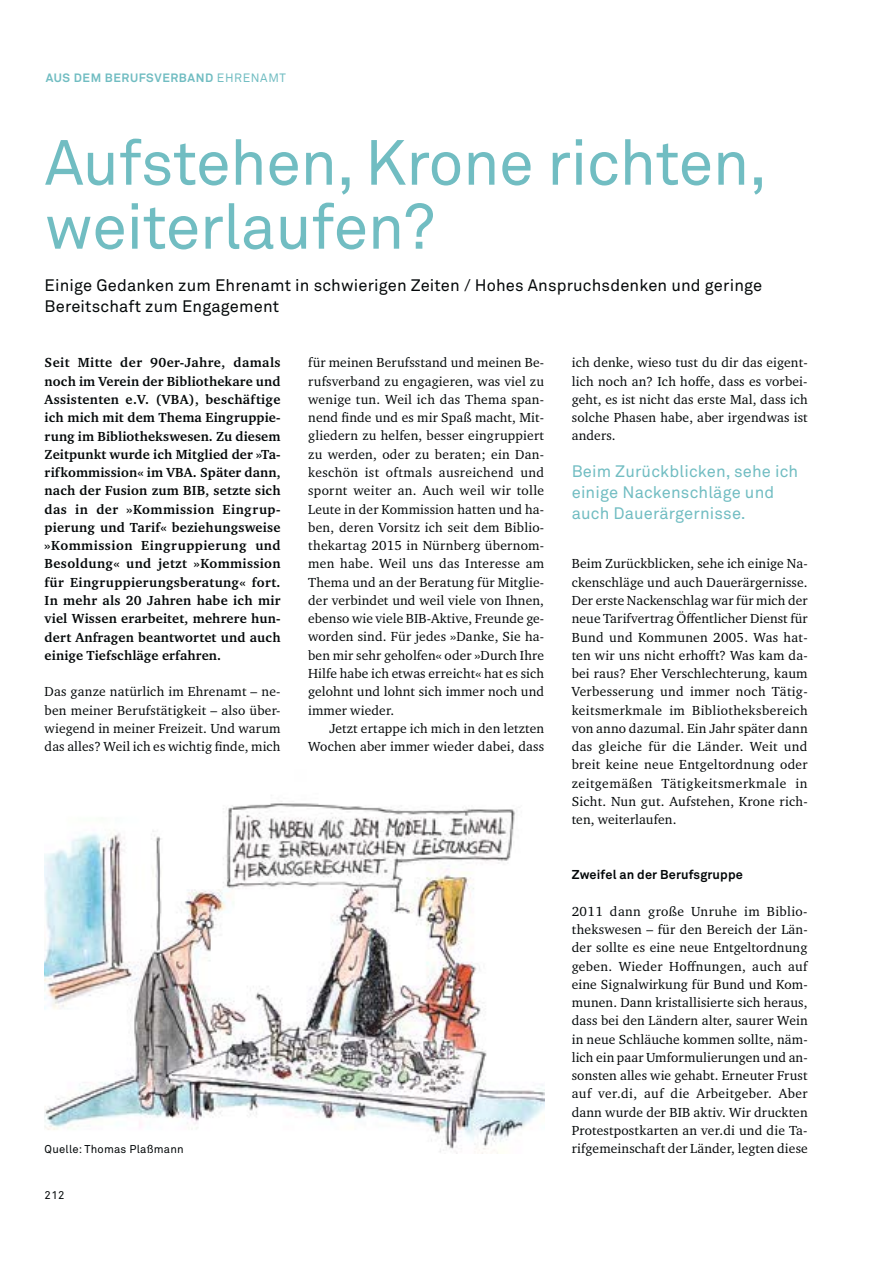
<style>
.page{position:relative;width:893px;height:1263px;background:#fff}
.page>*{position:absolute;margin:0;border:0;box-sizing:border-box;transform-origin:0 0}
.t1{font:63px/64.1px "Akkurat Pro Regular 3";letter-spacing:-.01em;color:#71bdc2}
.t2{font:16.5px/21px "Akkurat Pro Regular 3";letter-spacing:.01em;color:#040809}
.t3{font:16.5px/21px "Akkurat Pro Regular 3";letter-spacing:.01em;color:#71bdc2}
.t4{font:13.5px/18.3px "Charter ITC Pro";letter-spacing:.01em;color:#040809;text-align:justify}
.t5{font:700 13.5px/18.3px "Charter ITC Pro";letter-spacing:.01em;color:#040809;text-align:justify}
.t6{font:12.75px "Akkurat Pro Bold 3";letter-spacing:.01em;color:#040809}
.t7{font:12px "Akkurat Pro Bold 3";letter-spacing:.05em;color:#71bdc2}
.t8{font:11.25px "Akkurat Pro Regular 3";letter-spacing:.02em;color:#040809}
.s1{font-family:"Akkurat Pro Regular 3"}
</style>
<div class="page">
<img style="left:45px;top:801px;width:499px;height:352px">
<p class="t7" style="left:46px;top:74px;width:242px">AUS DEM BERUFSVERBAND <span class="s1">EHRENAMT</span></p>
<h1 class="t1" style="left:45px;top:138px;width:724px">Aufstehen, Krone richten, weiterlaufen?</h1>
<p class="t2" style="left:45px;top:276px;width:719px">Einige Gedanken zum Ehrenamt in schwierigen Zeiten / Hohes Anspruchsdenken und geringe<br>Bereitschaft zum Engagement</p>
<p class="t5" style="left:45px;top:354px;width:238px">Seit Mitte der 90er-Jahre, damals noch im Verein der Bibliothekare und Assistenten e.V. (VBA), beschäftige ich mich mit dem Thema Eingruppie&shy;rung im Bibliothekswesen. Zu diesem Zeitpunkt wurde ich Mitglied der »Ta&shy;rifkommission« im VBA. Später dann, nach der Fusion zum BIB, setzte sich das in der »Kommission Eingrup&shy;pierung und Tarif« beziehungsweise »Kommission Eingruppierung und Besoldung« und jetzt »Kommission für Eingruppierungsberatung« fort.<br>In mehr als 20 Jahren habe ich mir viel Wissen erarbeitet, mehrere hun&shy;dert Anfragen beantwortet und auch einige Tiefschläge erfahren.</p>
<p class="t4" style="left:45px;top:683px;width:237px">Das ganze natürlich im Ehrenamt – ne&shy;ben meiner Berufstätigkeit – also über&shy;wiegend in meiner Freizeit. Und warum das alles? Weil ich es wichtig finde, mich</p>
<p class="t4" style="left:308px;top:354px;width:238px">für meinen Berufsstand und meinen Be&shy;rufsverband zu engagieren, was viel zu wenige tun. Weil ich das Thema span&shy;nend finde und es mir Spaß macht, Mit&shy;gliedern zu helfen, besser eingruppiert zu werden, oder zu beraten; ein Dan&shy;keschön ist oftmals ausreichend und spornt weiter an. Auch weil wir tolle Leute in der Kommission hatten und ha&shy;ben, deren Vorsitz ich seit dem Biblio&shy;thekartag 2015 in Nürnberg übernom&shy;men habe. Weil uns das Interesse am Thema und an der Beratung für Mitglie&shy;der verbindet und weil viele von Ihnen, ebenso wie viele BIB-Aktive, Freunde ge&shy;worden sind. Für jedes »Danke, Sie ha&shy;ben mir sehr geholfen« oder »Durch Ihre Hilfe habe ich etwas erreicht« hat es sich gelohnt und lohnt sich immer noch und immer wieder.</p>
<p class="t4" style="left:308px;top:720px;width:237px;text-align:right">Jetzt ertappe ich mich in den letzten<br>Wochen aber immer wieder dabei, dass</p>
<p class="t4" style="left:572px;top:354px;width:237px">ich denke, wieso tust du dir das eigent&shy;lich noch an? Ich hoffe, dass es vorbei&shy;geht, es ist nicht das erste Mal, dass ich solche Phasen habe, aber irgendwas ist anders.</p>
<p class="t3" style="left:572px;top:463px;width:228px">Beim Zurückblicken, sehe ich einige Nackenschläge und auch Dauerärgernisse.</p>
<p class="t4" style="left:572px;top:555px;width:237px">Beim Zurückblicken, sehe ich einige Na&shy;ckenschläge und auch Dauerärgernisse.<br>Der erste Nackenschlag war für mich der neue Tarifvertrag Öffentlicher Dienst für Bund und Kommunen 2005. Was hat&shy;ten wir uns nicht erhofft? Was kam da&shy;bei raus? Eher Verschlechterung, kaum Verbesserung und immer noch Tätig&shy;keitsmerkmale im Bibliotheksbereich von anno dazumal. Ein Jahr später dann das gleiche für die Länder. Weit und breit keine neue Entgeltordnung oder zeitgemäßen Tätigkeitsmerkmale in Sicht. Nun gut. Aufstehen, Krone rich&shy;ten, weiterlaufen.</p>
<p class="t6" style="left:572px;top:870px;width:173px">Zweifel an der Berufsgruppe</p>
<p class="t4" style="left:572px;top:903px;width:238px">2011 dann große Unruhe im Biblio&shy;thekswesen – für den Bereich der Län&shy;der sollte es eine neue Entgeltordnung geben. Wieder Hoffnungen, auch auf eine Signalwirkung für Bund und Kom&shy;munen. Dann kristallisierte sich heraus, dass bei den Ländern alter, saurer Wein in neue Schläuche kommen sollte, näm&shy;lich ein paar Umformulierungen und an&shy;sonsten alles wie gehabt. Erneuter Frust auf ver.di, auf die Arbeitgeber. Aber dann wurde der BIB aktiv. Wir druckten Protestpostkarten an ver.di und die Ta-</p>
<p class="t8" style="left:45px;top:1145px;width:141px">Quelle: Thomas Plaßmann</p>
<p class="t4" style="left:572px;top:1140px;width:238px">rifgemeinschaft der Länder, legten diese</p>
<p class="t8" style="left:45px;top:1191px;width:21px">212</p>
</div>
